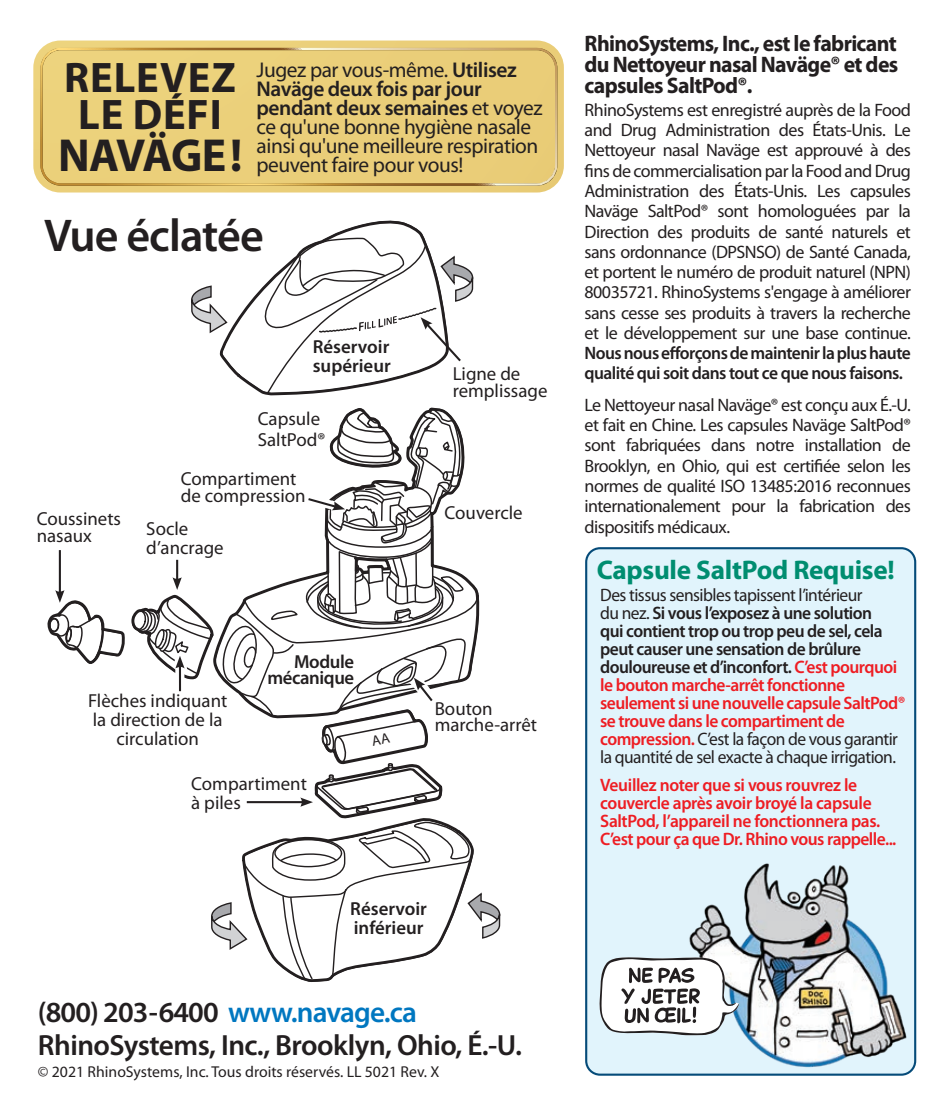
<style>
.page{position:relative;width:952px;height:1117px;background:#fff}
.page>*{position:absolute;margin:0;border:0;box-sizing:border-box;transform-origin:0 0}
.t1{font:700 46.35px "Myriad Pro";letter-spacing:-.035em;color:#231f20}
.t2{font:600 46.12px "Myriad Pro";letter-spacing:-.02em;color:#231f20}
.t3{font:700 42.98px/37.4px "Myriad Pro";letter-spacing:.02em;color:#231f20;text-align:center}
.t4{font:600 29.25px/32.6px "Myriad Pro";letter-spacing:-.02em;color:#231f20}
.t5{font:700 27px "Myriad Pro";letter-spacing:-.01em;color:#008d70}
.t6{font:700 22.5px/21.4px "Myriad Pro";letter-spacing:-.03em;color:#231f20;text-align:justify}
.t7{font:21.38px/19.1px "Myriad Pro";letter-spacing:-.02em;color:#231f20}
.t8{font:18.9px/18.9px "Myriad Pro";color:#231f20}
.t9{font:600 18.9px/18.9px "Myriad Pro";color:#231f20}
.t10{font:600 18.9px/16.7px "Myriad Pro";letter-spacing:-.02em;color:#231f20;text-align:right}
.t11{font:18px/20.2px "Myriad Pro";letter-spacing:-.03em;color:#231f20;text-align:justify}
.t12{font:600 18px/18px "Myriad Pro";letter-spacing:-.03em;color:#ee1d23}
.t13{font:600 18px/20.2px "Myriad Pro";letter-spacing:-.03em;color:#231f20}
.t14{font:15.75px "Myriad Pro";color:#231f20}
.s1{font-weight:600}
.s2{color:#0077c0}
.s3{font-weight:400;color:#231f20}
.s4{color:#231f20}
</style>
<div class="page">
<hr style="left:59px;top:550px;width:2px;height:43px;background:#231f20">
<svg style="left:47px;top:590px;width:78px;height:74px"></svg>
<div style="left:586px;top:548px;width:329px;height:526px;background:#e1f4fc;border-radius:14px"></div>
<div style="left:585px;top:547px;width:331px;height:528px;border:2px solid #054b79;border-radius:14px"></div>
<svg style="left:191px;top:220px;width:283px;height:176px"></svg>
<div style="left:33px;top:40px;width:531px;height:152px;background:#ebcf7a"></div>
<div style="left:40px;top:48px;width:517px;height:137px;border:2px solid #fff;border-radius:19px"></div>
<img style="left:680px;top:851px;width:237px;height:225px">
<svg style="left:599px;top:956px;width:140px;height:78px;background:#c9cbcd"></svg>
<svg style="left:132px;top:407px;width:369px;height:575px"></svg>
<h3 class="t3" style="left:64px;top:57px;width:173px">RELEVEZ<br>LE DÉFI</h3>
<h1 class="t1" style="left:58px;top:125px;width:186px">NAVÄGE !</h1>
<p class="t7" style="left:256px;top:60px;width:288px">Jugez par vous-même. <span class="s1">Utilisez<br>Naväge deux fois par jour pendant deux semaines</span> et voyez ce qu'une bonne hygiène nasale ainsi qu'une meilleure respiration peuvent faire pour vous!</p>
<h2 class="t2" style="left:44px;top:206px;width:221px">Vue éclatée</h2>
<p class="t9" style="left:313px;top:337px;width:80px">Réservoir supérieur</p>
<p class="t8" style="left:258px;top:408px;width:69px;line-height:20.9px">Capsule<br>SaltPod®</p>
<p class="t8" style="left:37px;top:510px;width:86px;line-height:16.7px">Coussinets nasaux</p>
<p class="t8" style="left:181px;top:470px;width:126px;line-height:16.9px">Compartiment de compression</p>
<p class="t8" style="left:146px;top:518px;width:79px">Socle d’ancrage</p>
<p class="t8" style="left:453px;top:365px;width:96px;line-height:16.7px">Ligne de remplissage</p>
<p class="t8" style="left:444px;top:502px;width:80px">Couvercle</p>
<p class="t8" style="left:88px;top:691px;width:141px;text-align:center">Flèches indiquant la direction de la circulation</p>
<p class="t10" style="left:267px;top:652px;width:88px">Module mécanique</p>
<p class="t8" style="left:191px;top:773px;width:117px">Compartiment à piles</p>
<p class="t8" style="left:435px;top:699px;width:104px;line-height:16.7px">Bouton marche-arrêt</p>
<p class="t9" style="left:350px;top:898px;width:78px">Réservoir inférieur</p>
<h3 class="t4" style="left:38px;top:994px;width:485px">(800) 203-6400 <span class="s2">www.navage.ca<br></span>RhinoSystems, Inc., Brooklyn, Ohio, É.-U.</h3>
<p class="t14" style="left:38px;top:1061px;width:403px">© 2021 RhinoSystems, Inc. Tous droits réservés. LL 5021 Rev. X</p>
<p class="t6" style="left:584px;top:32px;width:315px">RhinoSystems, Inc., est le fabricant du Nettoyeur nasal Naväge® et des capsules SaltPod®.</p>
<p class="t11" style="left:584px;top:99px;width:328px">RhinoSystems est enregistré auprès de la Food and Drug Administration des États-Unis. Le Nettoyeur nasal Naväge est approuvé à des fins de commercialisation par la Food and Drug Administration des États-Unis. Les capsules Naväge SaltPod® sont homologuées par la Direction des produits de santé naturels et sans ordonnance (DPSNSO) de Santé Canada, et portent le numéro de produit naturel (NPN)<br>80035721. RhinoSystems s'engage à améliorer sans cesse ses produits à travers la recherche et le développement sur une base continue.</p>
<p class="t13" style="left:584px;top:342px;width:328px">Nous nous efforçons de maintenir la plus haute qualité qui soit dans tout ce que nous faisons.</p>
<p class="t11" style="left:584px;top:394px;width:328px">Le Nettoyeur nasal Naväge® est conçu aux É.-U. et fait en Chine. Les capsules Naväge SaltPod® sont fabriquées dans notre installation de Brooklyn, en Ohio, qui est certifiée selon les normes de qualité ISO 13485:2016 reconnues internationalement pour la fabrication des dispositifs médicaux.</p>
<h3 class="t5" style="left:597px;top:552px;width:299px">Capsule SaltPod Requise!</h3>
<p class="t12" style="left:600px;top:585px;width:307px"><span class="s3">Des tissus sensibles tapissent l’intérieur<br>du nez.</span> <span class="s4">Si vous l’exposez à une solution<br>qui contient trop ou trop peu de sel, cela peut causer une sensation de brûlure douloureuse et d’inconfort.</span> C’est pourquoi le bouton marche-arrêt fonctionne seulement si une nouvelle capsule SaltPod® se trouve dans le compartiment de compression. <span class="s3">C’est la façon de vous garantir la quantité de sel exacte à chaque irrigation.</span></p>
<p class="t12" style="left:600px;top:775px;width:298px">Veuillez noter que si vous rouvrez le couvercle après avoir broyé la capsule SaltPod, l’appareil ne fonctionnera pas.<br>C’est pour ça que Dr. Rhino vous rappelle...</p>
</div>
